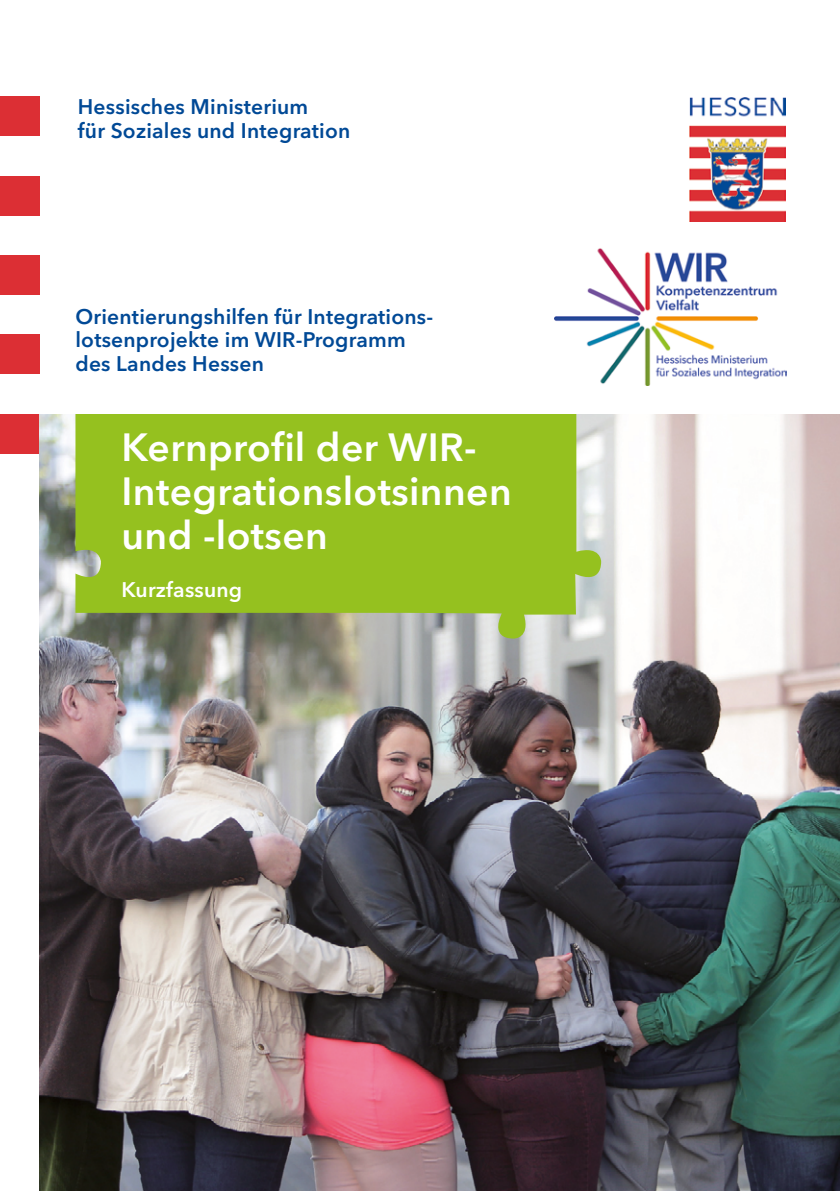
<style>
.page{position:relative;width:840px;height:1191px;background:#fff}
.page>*{position:absolute;margin:0;border:0;box-sizing:border-box;transform-origin:0 0}
.Head1{font:600 39px "Avenir Next LT Pro";letter-spacing:.01em;color:#fff}
.Titel_Allgemin_Text{font:600 21px "Avenir Next LT Pro";letter-spacing:.01em;color:#004996}
.Head1-2{font:600 21px "Avenir Next LT Pro";letter-spacing:.01em;color:#fff}
</style>
<div class="page">
<div style="left:0;top:96px;width:40px;height:40px;background:#dc2f34"></div>
<div style="left:0;top:255px;width:40px;height:40px;background:#dc2f34"></div>
<div style="left:0;top:176px;width:40px;height:39px;background:#dc2f34"></div>
<div style="left:0;top:334px;width:40px;height:40px;background:#dc2f34"></div>
<div style="left:0;top:414px;width:40px;height:40px;background:#dc2f34"></div>
<img style="left:554px;top:248px;width:231px;height:137px">
<img style="left:40px;top:414px;width:799px;height:777px">
<svg style="left:75px;top:414px;width:526px;height:225px;fill:#95c11f"></svg>
<img style="left:689px;top:97px;width:96px;height:124px">
<p class="Titel_Allgemin_Text" style="left:78px;top:94px;width:232px">Hessisches Ministerium</p>
<p class="Titel_Allgemin_Text" style="left:78px;top:118px;width:274px">für Soziales und Integration</p>
<p class="Titel_Allgemin_Text" style="left:75px;top:303px;width:359px">Orientierungshilfen für Integrations-</p>
<p class="Titel_Allgemin_Text" style="left:75px;top:327px;width:331px">lotsenprojekte im WIR-Programm</p>
<p class="Titel_Allgemin_Text" style="left:75px;top:351px;width:190px">des Landes Hessen</p>
<h1 class="Head1" style="left:121px;top:423px;width:356px">Kernprofil der WIR-</h1>
<h1 class="Head1" style="left:121px;top:467px;width:391px">Integrationslotsinnen</h1>
<h1 class="Head1" style="left:121px;top:512px;width:208px">und -lotsen</h1>
<h1 class="Head1-2" style="left:121px;top:577px;width:122px">Kurzfassung</h1>
</div>
